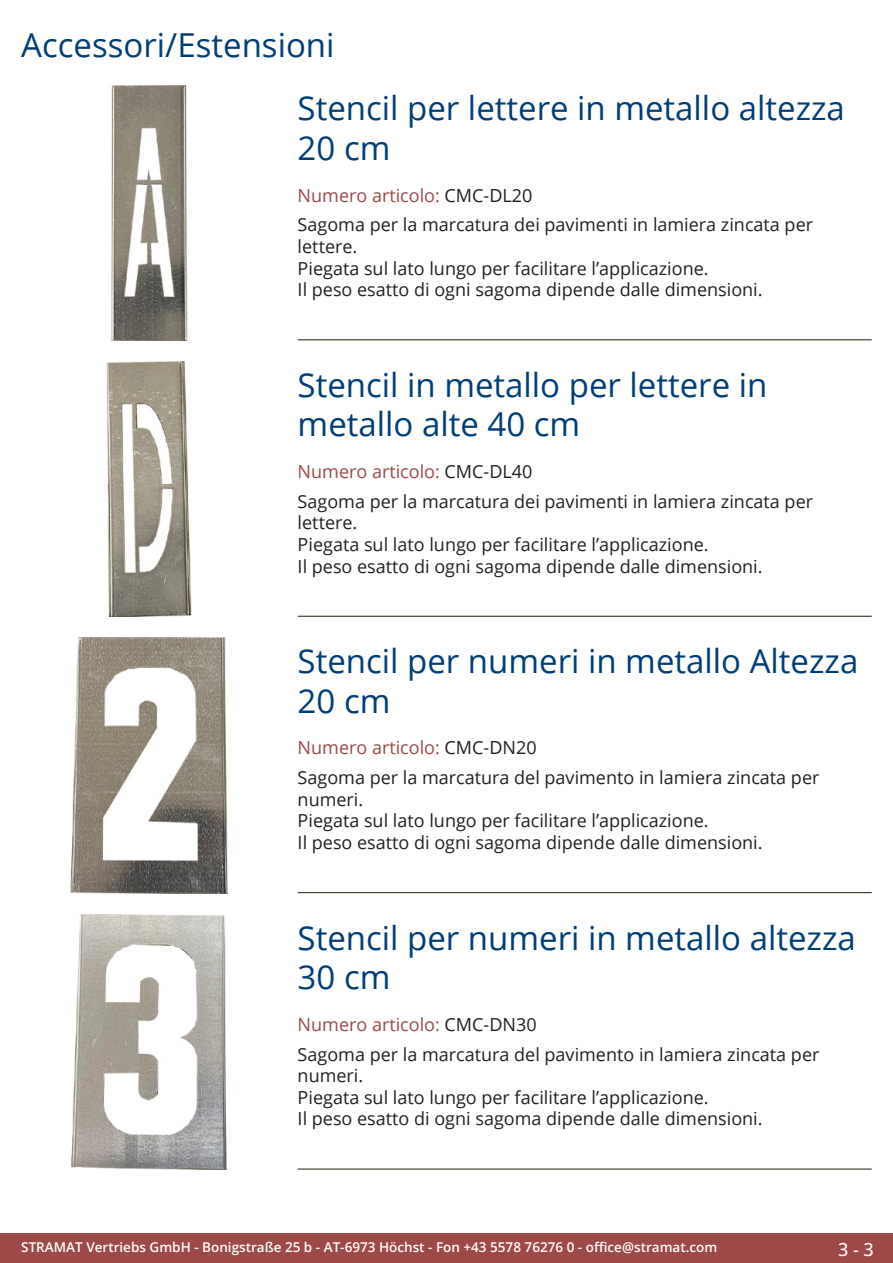
<style>
.page{position:relative;width:893px;height:1263px;background:#fff}
.page>*{position:absolute;margin:0;border:0;box-sizing:border-box;transform-origin:0 0}
.Produkttitel{font:33px/39.6px "Open Sans";color:#003d78}
.RastTitel{font:33px "Open Sans";color:#003d78}
.Beschreibung_Text{font:18px/21.6px "Open Sans";color:#231f20}
.TechDaten_Überschrif{font:18px "Open Sans";color:#9c4948}
.t1{font:500 18px "Open Sans";color:#fff}
.t2{font:600 13.5px "Open Sans";color:#fff}
.s1{color:#231f20}
</style>
<div class="page">
<div style="left:0;top:1233px;width:893px;height:30px;background:#9c4948"></div>
<hr style="left:298px;top:340px;width:574px;height:1px;background:#201d08">
<hr style="left:298px;top:616px;width:574px;height:1px;background:#201d08">
<hr style="left:298px;top:892px;width:574px;height:1px;background:#201d08">
<hr style="left:298px;top:1169px;width:574px;height:1px;background:#201d08">
<img style="left:111px;top:85px;width:77px;height:255px">
<img style="left:106px;top:361px;width:86px;height:256px">
<img style="left:70px;top:638px;width:158px;height:255px">
<img style="left:71px;top:914px;width:156px;height:255px">
<p class="RastTitel" style="left:21px;top:22px;width:315px">Accessori/Estensioni</p>
<p class="Produkttitel" style="left:298px;top:88px;width:549px">Stencil per lettere in metallo altezza<br>20 cm</p>
<p class="TechDaten_Überschrif" style="left:298px;top:183px;width:236px">Numero articolo: <span class="s1">CMC-DL20</span></p>
<p class="Beschreibung_Text" style="left:298px;top:214px;width:517px">Sagoma per la marcatura dei pavimenti in lamiera zincata per lettere.<br>Piegata sul lato lungo per facilitare l’applicazione.<br>Il peso esatto di ogni sagoma dipende dalle dimensioni.</p>
<p class="Produkttitel" style="left:298px;top:364px;width:471px">Stencil in metallo per lettere in metallo alte 40 cm</p>
<p class="TechDaten_Überschrif" style="left:298px;top:459px;width:236px">Numero articolo: <span class="s1">CMC-DL40</span></p>
<p class="Beschreibung_Text" style="left:298px;top:490px;width:517px">Sagoma per la marcatura dei pavimenti in lamiera zincata per lettere.<br>Piegata sul lato lungo per facilitare l’applicazione.<br>Il peso esatto di ogni sagoma dipende dalle dimensioni.</p>
<p class="Produkttitel" style="left:298px;top:640px;width:562px">Stencil per numeri in metallo Altezza<br>20 cm</p>
<p class="TechDaten_Überschrif" style="left:298px;top:735px;width:241px">Numero articolo: <span class="s1">CMC-DN20</span></p>
<p class="Beschreibung_Text" style="left:298px;top:766px;width:523px">Sagoma per la marcatura del pavimento in lamiera zincata per numeri.<br>Piegata sul lato lungo per facilitare l’applicazione.<br>Il peso esatto di ogni sagoma dipende dalle dimensioni.</p>
<p class="Produkttitel" style="left:298px;top:917px;width:560px">Stencil per numeri in metallo altezza<br>30 cm</p>
<p class="TechDaten_Überschrif" style="left:298px;top:1012px;width:241px">Numero articolo: <span class="s1">CMC-DN30</span></p>
<p class="Beschreibung_Text" style="left:298px;top:1043px;width:523px">Sagoma per la marcatura del pavimento in lamiera zincata per numeri.<br>Piegata sul lato lungo per facilitare l’applicazione.<br>Il peso esatto di ogni sagoma dipende dalle dimensioni.</p>
<p class="t2" style="left:21px;top:1238px;width:698px">STRAMAT Vertriebs GmbH - Bonigstraße 25 b - AT-6973 Höchst - Fon +43 5578 76276 0 - office@stramat.com</p>
<p class="t1" style="left:838px;top:1237px;width:37px">3 - 3</p>
</div>
